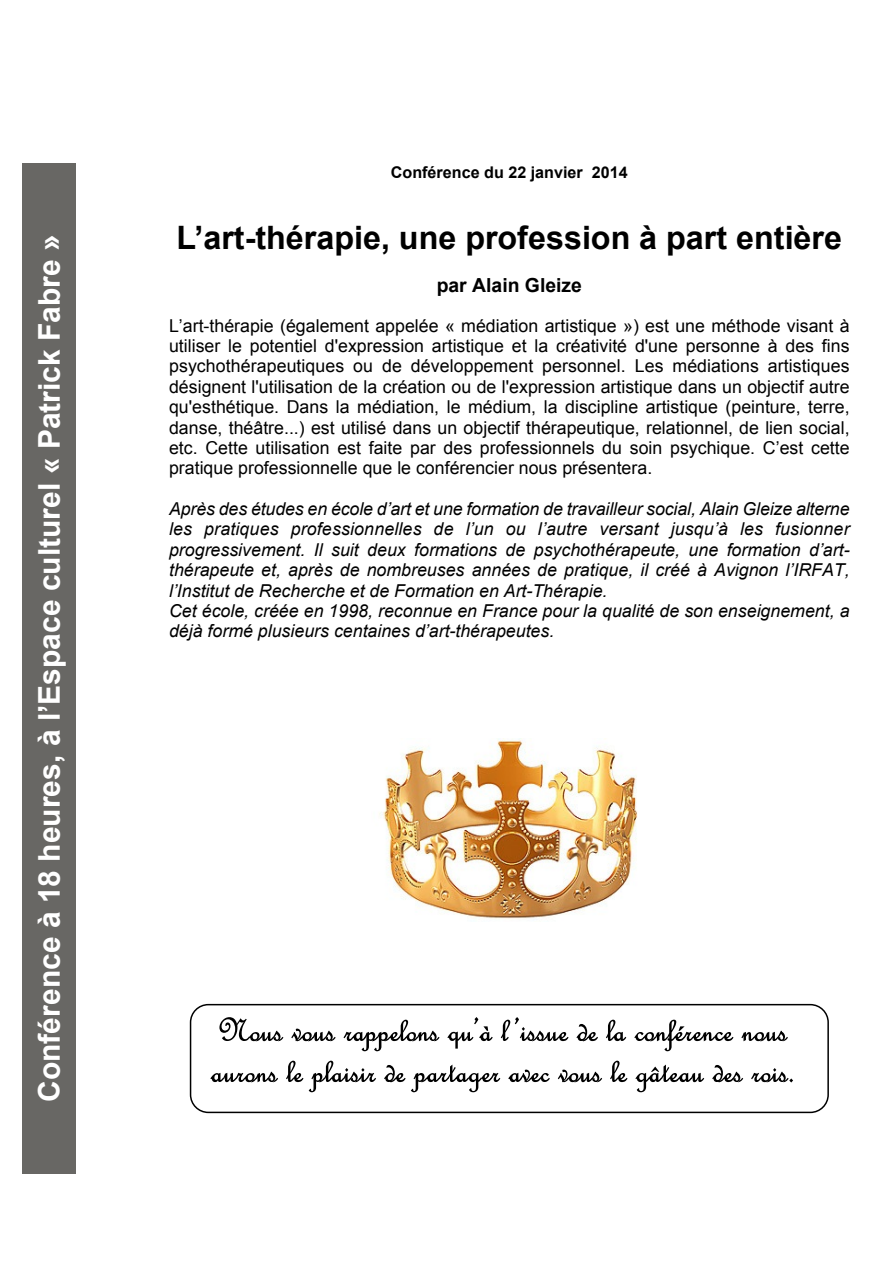
<style>
.page{position:relative;width:893px;height:1263px;background:#fff}
.page>*{position:absolute;margin:0;border:0;box-sizing:border-box;transform-origin:0 0}
.t1{font:700 32.25px "Arial";color:#000}
.t2{font:700 30px "Arial";color:#fff}
.t3{font:700 19.35px "Arial";color:#000}
.t4{font:17.7px/20.4px "Arial";color:#000;text-align:justify}
.t5{font:italic 17.7px/20.4px "Arial";color:#000}
.t6{font:700 16.2px "Arial";color:#000}
</style>
<div class="page">
<div style="left:22px;top:163px;width:53px;height:1010px;background:#686764"></div>
<div style="left:190px;top:1004px;width:639px;height:109px;background:#fff;border:2px solid #000;border-radius:18px"></div>
<svg style="left:219px;top:1017px;width:64px;height:24px"></svg>
<svg style="left:291px;top:1028px;width:45px;height:13px"></svg>
<svg style="left:343px;top:1020px;width:96px;height:31px"></svg>
<svg style="left:447px;top:1017px;width:46px;height:31px"></svg>
<svg style="left:501px;top:1017px;width:68px;height:24px"></svg>
<svg style="left:576px;top:1024px;width:22px;height:17px"></svg>
<svg style="left:606px;top:1020px;width:20px;height:21px"></svg>
<svg style="left:634px;top:1020px;width:99px;height:31px"></svg>
<svg style="left:741px;top:1031px;width:47px;height:10px"></svg>
<svg style="left:210px;top:1072px;width:68px;height:10px"></svg>
<svg style="left:286px;top:1061px;width:17px;height:21px"></svg>
<svg style="left:309px;top:1061px;width:67px;height:31px"></svg>
<svg style="left:384px;top:1064px;width:116px;height:28px"></svg>
<svg style="left:508px;top:1069px;width:42px;height:13px"></svg>
<svg style="left:558px;top:1069px;width:44px;height:13px"></svg>
<svg style="left:610px;top:1061px;width:17px;height:21px"></svg>
<svg style="left:635px;top:1064px;width:69px;height:28px"></svg>
<svg style="left:712px;top:1065px;width:31px;height:17px"></svg>
<svg style="left:751px;top:1068px;width:42px;height:14px"></svg>
<img style="left:379px;top:738px;width:259px;height:181px">
<h2 class="t2" style="left:38px;top:1102px;width:869px;rotate:-90deg">Conférence à 18 heures, à l’Espace culturel « Patrick Fabre »</h2>
<p class="t6" style="left:391px;top:167px;width:238px">Conférence du 22 janvier 2014</p>
<h1 class="t1" style="left:177px;top:225px;width:667px">L’art-thérapie, une profession à part entière</h1>
<p class="t3" style="left:437px;top:278px;width:147px">par Alain Gleize</p>
<p class="t4" style="left:169px;top:317px;width:682px">L’art-thérapie (également appelée « médiation artistique ») est une méthode visant à utiliser le potentiel d'expression artistique et la créativité d'une personne à des fins psychothérapeutiques ou de développement personnel. Les médiations artistiques désignent l'utilisation de la création ou de l'expression artistique dans un objectif autre qu'esthétique. Dans la médiation, le médium, la discipline artistique (peinture, terre, danse, théâtre...) est utilisé dans un objectif thérapeutique, relationnel, de lien social, etc. Cette utilisation est faite par des professionnels du soin psychique. C’est cette pratique professionnelle que le conférencier nous présentera.</p>
<p class="t5" style="left:169px;top:500px;width:682px">Après des études en école d’art et une formation de travailleur social, Alain Gleize alterne les pratiques professionnelles de l’un ou l’autre versant jusqu’à les fusionner progressivement. Il suit deux formations de psychothérapeute, une formation d’art&shy;thérapeute et, après de nombreuses années de pratique, il créé à Avignon l’IRFAT, l’Institut de Recherche et de Formation en Art-Thérapie.<br>Cet école, créée en 1998, reconnue en France pour la qualité de son enseignement, a déjà formé plusieurs centaines d’art-thérapeutes.</p>
</div>
